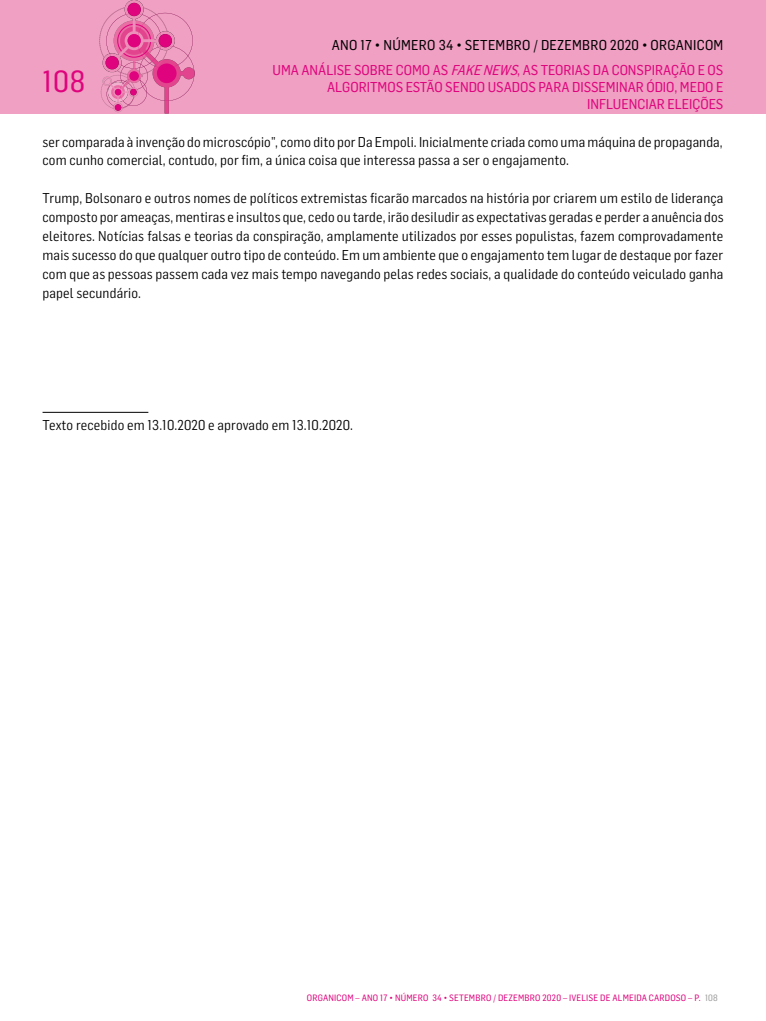
<style>
.page{position:relative;width:766px;height:1021px;background:#fff}
.page>*{position:absolute;margin:0;border:0;box-sizing:border-box;transform-origin:0 0}
.t1{font:30px "Flama Semicondensed Basic";color:#df047d}
.t2{font:14px/18.9px "Flama Semicondensed";letter-spacing:.01em;color:#000}
.t3{font:14px/16.8px "Flama Semicondensed Basic";color:#df047d;text-align:right}
.t4{font:14px "Flama Semicondensed Basic";letter-spacing:.02em;color:#000}
.t5{font:9px "Flama Semicondensed Basic";letter-spacing:.02em;color:#df047d}
.s1{font-style:italic}
.s2{color:#9d9d9c}
</style>
<div class="page">
<div style="left:0;top:0;width:765px;height:113px;background:#efa0c3"></div>
<svg style="left:99px;top:0;width:96px;height:113px"></svg>
<hr style="left:43px;top:412px;width:105px;height:1px;background:#000">
<h1 class="t1" style="left:43px;top:62px;width:44px">108</h1>
<p class="t4" style="left:331px;top:36px;width:393px">ANO 17 • NÚMERO 34 • SETEMBRO / DEZEMBRO 2020 • ORGANICOM</p>
<p class="t3" style="left:272px;top:61px;width:452px">UMA ANÁLISE SOBRE COMO AS <span class="s1">FAKENEWS</span>, AS TEORIAS DA CONSPIRAÇÃO E OS<br>ALGORITMOS ESTÃO SENDO USADOS PARA DISSEMINAR ÓDIO, MEDO E<br>INFLUENCIAR ELEIÇÕES</p>
<p class="t2" style="left:43px;top:131px;width:681px">ser comparada à invenção do microscópio”, como dito por Da Empoli. Inicialmente criada como uma máquina de propaganda, com cunho comercial, contudo, por fim, a única coisa que interessa passa a ser o engajamento.</p>
<p class="t2" style="left:43px;top:188px;width:682px;text-align:justify">Trump, Bolsonaro e outros nomes de políticos extremistas ficarão marcados na história por criarem um estilo de liderança composto por ameaças, mentiras e insultos que, cedo ou tarde, irão desiludir as expectativas geradas e perder a anuência dos eleitores. Notícias falsas e teorias da conspiração, amplamente utilizados por esses populistas, fazem comprovadamente mais sucesso do que qualquer outro tipo de conteúdo. Em um ambiente que o engajamento tem lugar de destaque por fazer com que as pessoas passem cada vez mais tempo navegando pelas redes sociais, a qualidade do conteúdo veiculado ganha papel secundário.</p>
<p class="t2" style="left:43px;top:415px;width:312px">Texto recebido em 13.10.2020 e aprovado em 13.10.2020.</p>
<p class="t5" style="left:307px;top:992px;width:322px">ORGANICOM – ANO 17 • NÚMERO 34 • SETEMBRO / DEZEMBRO 2020 – IVELISE DE ALMEIDA</p>
<p class="t5" style="left:648px;top:992px;width:11px">CARDOSO</p>
<p class="t5" style="left:688px;top:992px;width:31px">– P. <span class="s2">108</span></p>
</div>
